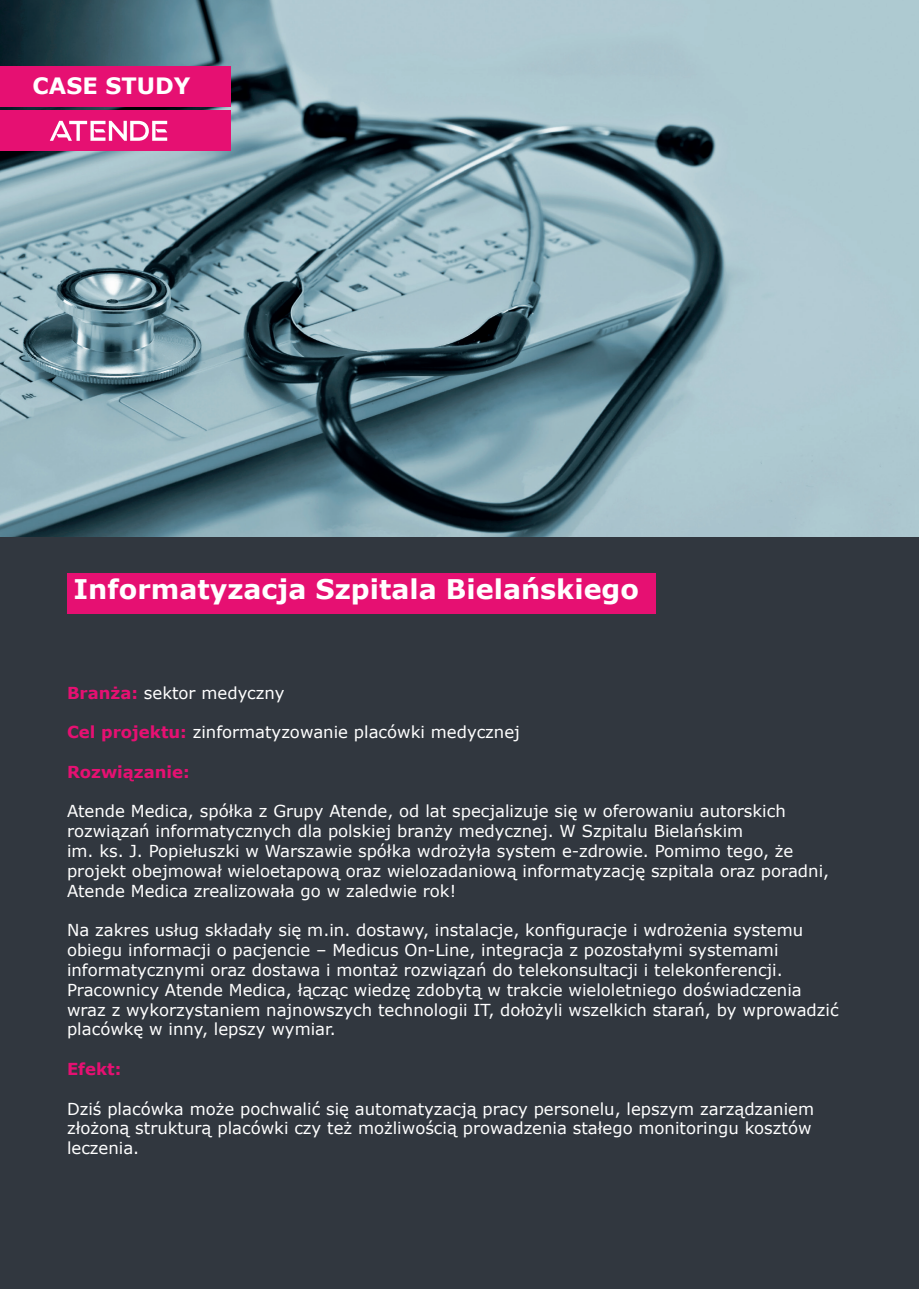
<style>
.page{position:relative;width:919px;height:1289px;background:#fff}
.page>*{position:absolute;margin:0;border:0;box-sizing:border-box;transform-origin:0 0}
.t1{font:700 27px "Verdana";color:#fff}
.t2{font:700 22.5px "Verdana";color:#fff}
.t3{font:16.5px/19.8px "Verdana";color:#fff}
.t4{font:700 16.5px "Verdana";color:#e61072}
.s1{font-weight:700;color:#e61072}
</style>
<div class="page">
<div style="left:0;top:536px;width:918px;height:752px;background:#31373f"></div>
<img style="left:0;top:0;width:918px;height:536px">
<div style="left:67px;top:573px;width:588px;height:40px;background:#e61072"></div>
<div style="left:0;top:67px;width:230px;height:40px;background:#e61072"></div>
<div style="left:0;top:111px;width:230px;height:40px;background:#e61072"></div>
<svg style="left:50px;top:121px;width:117px;height:20px"></svg>
<h2 class="t2" style="left:33px;top:70px;width:159px">CASE STUDY</h2>
<h1 class="t1" style="left:73px;top:570px;width:567px">Informatyzacja Szpitala Bielańskiego</h1>
<p class="t3" style="left:67px;top:682px;width:219px"><span class="s1">Branża:</span> sektor medyczny</p>
<p class="t3" style="left:67px;top:722px;width:454px"><span class="s1">Cel projektu:</span> zinformatyzowanie placówki medycznej</p>
<p class="t4" style="left:67px;top:760px;width:124px">Rozwiązanie:</p>
<p class="t3" style="left:67px;top:801px;width:763px">Atende Medica, spółka z Grupy Atende, od lat specjalizuje się w oferowaniu autorskich rozwiązań informatycznych dla polskiej branży medycznej. W Szpitalu Bielańskim<br>im. ks. J. Popiełuszki w Warszawie spółka wdrożyła system e-zdrowie. Pomimo tego, że projekt obejmował wieloetapową oraz wielozadaniową informatyzację szpitala oraz poradni, Atende Medica zrealizowała go w zaledwie rok!</p>
<p class="t3" style="left:67px;top:920px;width:773px">Na zakres usług składały się m.in. dostawy, instalacje, konfiguracje i wdrożenia systemu obiegu informacji o pacjencie – Medicus On-Line, integracja z pozostałymi systemami informatycznymi oraz dostawa i montaż rozwiązań do telekonsultacji i telekonferencji.<br>Pracownicy Atende Medica, łącząc wiedzę zdobytą w trakcie wieloletniego doświadczenia wraz z wykorzystaniem najnowszych technologii IT, dołożyli wszelkich starań, by wprowadzić placówkę w inny, lepszy wymiar.</p>
<p class="t4" style="left:67px;top:1057px;width:56px">Efekt:</p>
<p class="t3" style="left:67px;top:1098px;width:748px">Dziś placówka może pochwalić się automatyzacją pracy personelu, lepszym zarządzaniem złożoną strukturą placówki czy też możliwością prowadzenia stałego monitoringu kosztów leczenia.</p>
</div>
